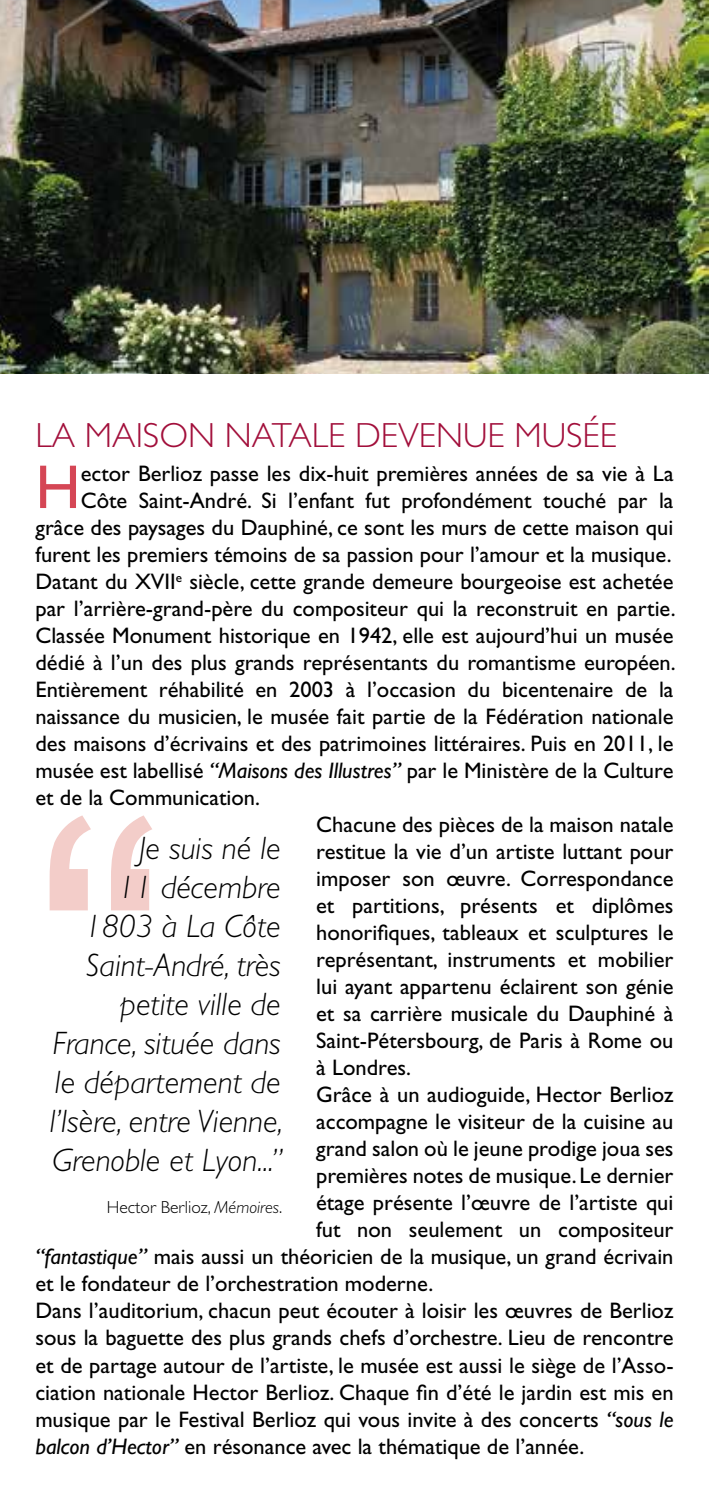
<style>
.page{position:relative;width:709px;height:1489px;background:#fff}
.page>*{position:absolute;margin:0;border:0;box-sizing:border-box;transform-origin:0 0}
.t1{font:62px "Gill Sans";color:#d54655}
.t2{font:300 35px "Gill Sans";color:#a20f3b}
.t3{font:italic 300 32.5px/39px "Gill Sans";color:#000;text-align:right}
.t4{font:22.5px "Gill Sans";color:#000}
.t5{font:300 17.5px "Gill Sans";color:#000}
.s1{font-style:italic}
</style>
<div class="page">
<svg style="left:50px;top:815px;width:102px;height:95px"></svg>
<img style="left:0;top:0;width:709px;height:373px">
<h2 class="t2" style="left:35px;top:415px;width:583px">LA MAISON NATALE DEVENUE MUSÉE</h2>
<h1 class="t1" style="left:35px;top:451px;width:47px">H</h1>
<p class="t4" style="left:81px;top:460px;width:594px">ector Berlioz passe les dix-huit premières années de sa vie à La</p>
<p class="t4" style="left:81px;top:487px;width:594px">Côte Saint-André. Si l’enfant fut profondément touché par la</p>
<p class="t4" style="left:35px;top:514px;width:639px">grâce des paysages du Dauphiné, ce sont les murs de cette maison qui</p>
<p class="t4" style="left:35px;top:541px;width:637px">furent les premiers témoins de sa passion pour l’amour et la musique.</p>
<p class="t4" style="left:35px;top:568px;width:639px">Datant du XVII<sup>e</sup> siècle, cette grande demeure bourgeoise est achetée</p>
<p class="t4" style="left:35px;top:595px;width:642px">par l’arrière-grand-père du compositeur qui la reconstruit en partie.</p>
<p class="t4" style="left:35px;top:622px;width:639px">Classée Monument historique en 1942, elle est aujourd’hui un musée</p>
<p class="t4" style="left:35px;top:649px;width:642px">dédié à l’un des plus grands représentants du romantisme européen.</p>
<p class="t4" style="left:35px;top:676px;width:639px">Entièrement réhabilité en 2003 à l’occasion du bicentenaire de la</p>
<p class="t4" style="left:35px;top:703px;width:639px">naissance du musicien, le musée fait partie de la Fédération nationale</p>
<p class="t4" style="left:35px;top:730px;width:639px">des maisons d’écrivains et des patrimoines littéraires. Puis en 2011, le</p>
<p class="t4" style="left:35px;top:757px;width:639px">musée est labellisé <span class="s1">“Maisons des Illustres”</span> par le Ministère de la Culture</p>
<p class="t4" style="left:35px;top:784px;width:226px">et de la Communication.</p>
<p class="t4" style="left:316px;top:811px;width:359px">Chacune des pièces de la maison natale</p>
<p class="t4" style="left:316px;top:838px;width:359px">restitue la vie d’un artiste luttant pour</p>
<p class="t4" style="left:316px;top:865px;width:359px">imposer son œuvre. Correspondance</p>
<p class="t4" style="left:316px;top:892px;width:359px">et partitions, présents et diplômes</p>
<p class="t4" style="left:316px;top:919px;width:359px">honorifiques, tableaux et sculptures le</p>
<p class="t4" style="left:316px;top:946px;width:359px">représentant, instruments et mobilier</p>
<p class="t4" style="left:316px;top:973px;width:359px">lui ayant appartenu éclairent son génie</p>
<p class="t4" style="left:316px;top:1000px;width:359px">et sa carrière musicale du Dauphiné à</p>
<p class="t4" style="left:316px;top:1027px;width:359px">Saint-Pétersbourg, de Paris à Rome ou</p>
<p class="t4" style="left:316px;top:1054px;width:96px">à Londres.</p>
<p class="t4" style="left:316px;top:1081px;width:359px">Grâce à un audioguide, Hector Berlioz</p>
<p class="t4" style="left:316px;top:1108px;width:359px">accompagne le visiteur de la cuisine au</p>
<p class="t4" style="left:316px;top:1135px;width:359px">grand salon où le jeune prodige joua ses</p>
<p class="t4" style="left:316px;top:1162px;width:359px">premières notes de musique. Le dernier</p>
<p class="t4" style="left:316px;top:1189px;width:359px">étage présente l’œuvre de l’artiste qui</p>
<p class="t4" style="left:316px;top:1216px;width:359px">fut non seulement un compositeur</p>
<p class="t4" style="left:35px;top:1243px;width:639px"><span class="s1">“fantastique”</span> mais aussi un théoricien de la musique, un grand écrivain</p>
<p class="t4" style="left:35px;top:1270px;width:399px">et le fondateur de l’orchestration moderne.</p>
<p class="t4" style="left:35px;top:1297px;width:639px">Dans l’auditorium, chacun peut écouter à loisir les œuvres de Berlioz</p>
<p class="t4" style="left:35px;top:1324px;width:639px">sous la baguette des plus grands chefs d’orchestre. Lieu de rencontre</p>
<p class="t4" style="left:35px;top:1351px;width:639px">et de partage autour de l’artiste, le musée est aussi le siège de l’Asso-</p>
<p class="t4" style="left:35px;top:1378px;width:639px">ciation nationale Hector Berlioz. Chaque fin d’été le jardin est mis en</p>
<p class="t4" style="left:35px;top:1405px;width:639px">musique par le Festival Berlioz qui vous invite à des concerts <span class="s1">“sous le</span></p>
<p class="t4" style="left:35px;top:1432px;width:550px"><span class="s1">balcon d’Hector”</span> en résonance avec la thématique de l’année.</p>
<h3 class="t3" style="left:50px;top:829px;width:235px">Je suis né le<br>11 décembre<br>1803 à La Côte<br>Saint-André, très petite ville de<br>France, située dans le département de l’Isère, entre Vienne,<br>Grenoble et Lyon...”</h3>
<p class="t5" style="left:107px;top:1197px;width:177px">Hector Berlioz, <span class="s1">Mémoires</span>.</p>
</div>
